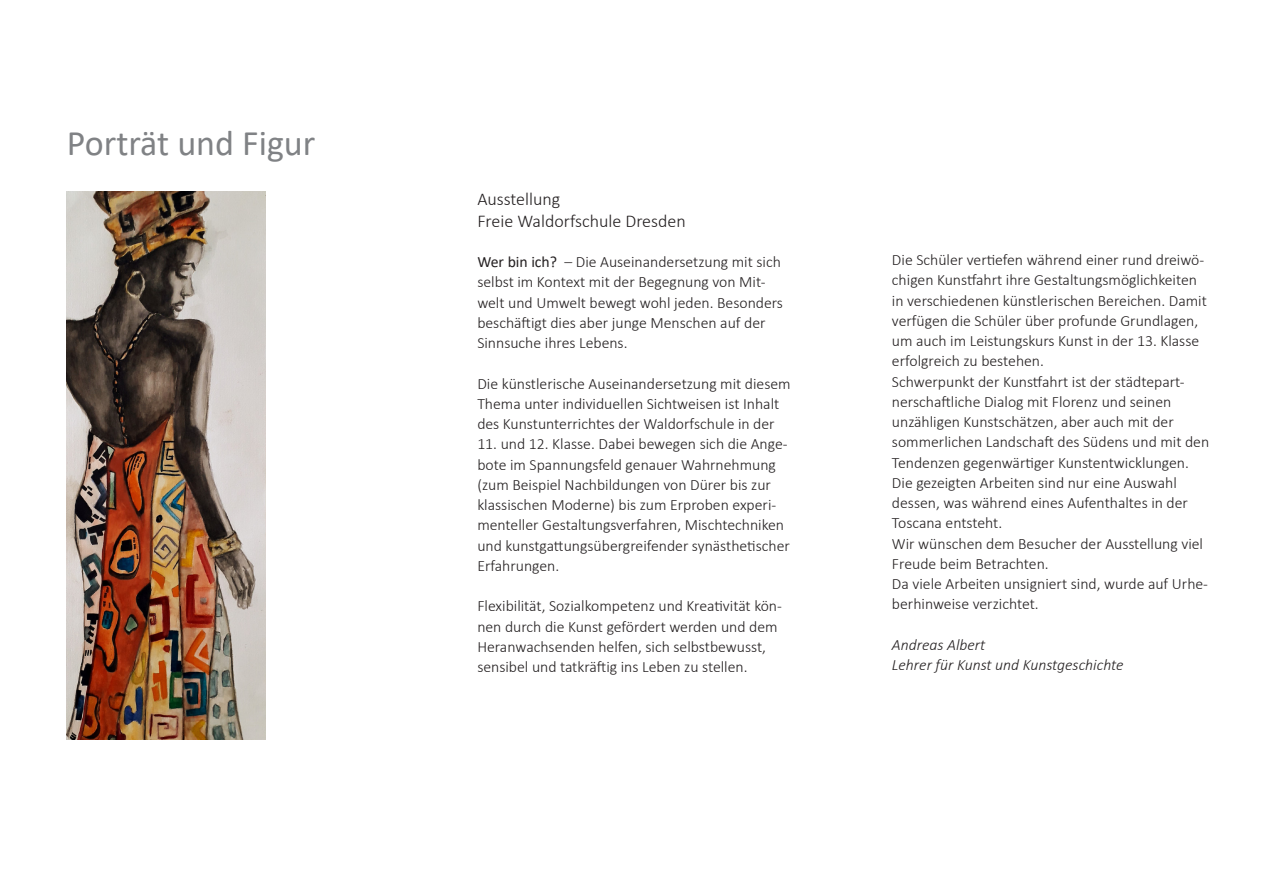
<style>
.page{position:relative;width:1263px;height:893px;background:#fff}
.page>*{position:absolute;margin:0;border:0;box-sizing:border-box;transform-origin:0 0}
.t1{font:36px "Calibri";color:#808285}
.t2{font:300 18px/21.8px "Calibri";color:#231f20}
.t3{font:300 15.75px/20.2px "Calibri";color:#231f20}
.t4{font:italic 300 15.75px/20.2px "Calibri";color:#231f20}
.s1{font-weight:400}
</style>
<div class="page">
<img style="left:67px;top:191px;width:198px;height:549px">
<p class="t1" style="left:67px;top:118px;width:250px">Porträt und Figur</p>
<p class="t2" style="left:477px;top:188px;width:210px">Ausstellung<br>Freie Waldorfschule Dresden</p>
<p class="t3" style="left:477px;top:252px;width:307px"><span class="s1">Wer bin ich?</span> – Die Auseinandersetzung mit sich selbst im Kontext mit der Begegnung von Mit&shy;welt und Umwelt bewegt wohl jeden. Besonders beschäftigt dies aber junge Menschen auf der Sinnsuche ihres Lebens.</p>
<p class="t3" style="left:477px;top:373px;width:315px">Die künstlerische Auseinandersetzung mit diesem<br>Thema unter individuellen Sichtweisen ist Inhalt des Kunstunterrichtes der Waldorfschule in der</p>
<p class="t3" style="left:477px;top:434px;width:314px">11. und 12. Klasse. Dabei bewegen sich die Ange&shy;bote im Spannungsfeld genauer Wahrnehmung (zum Beispiel Nachbildungen von Dürer bis zur klassischen Moderne) bis zum Erproben experi&shy;menteller Gestaltungsverfahren, Mischtechniken und kunstgattungsübergreifender synästhetischer Erfahrungen.</p>
<p class="t3" style="left:477px;top:596px;width:306px">Flexibilität, Sozialkompetenz und Kreativität kön&shy;nen durch die Kunst gefördert werden und dem Heranwachsenden helfen, sich selbstbewusst, sensibel und tatkräftig ins Leben zu stellen.</p>
<p class="t3" style="left:892px;top:250px;width:316px">Die Schüler vertiefen während einer rund dreiwö&shy;chigen Kunstfahrt ihre Gestaltungsmöglichkeiten in verschiedenen künstlerischen Bereichen. Damit verfügen die Schüler über profunde Grundlagen, um auch im Leistungskurs Kunst in der 13. Klasse erfolgreich zu bestehen.</p>
<p class="t3" style="left:892px;top:371px;width:319px">Schwerpunkt der Kunstfahrt ist der städtepart&shy;nerschaftliche Dialog mit Florenz und seinen unzähligen Kunstschätzen, aber auch mit der sommerlichen Landschaft des Südens und mit den Tendenzen gegenwärtiger Kunstentwicklungen.</p>
<p class="t3" style="left:892px;top:472px;width:313px">Die gezeigten Arbeiten sind nur eine Auswahl dessen, was während eines Aufenthaltes in der Toscana entsteht.<br>Wir wünschen dem Besucher der Ausstellung viel Freude beim Betrachten.</p>
<p class="t3" style="left:892px;top:574px;width:318px">Da viele Arbeiten unsigniert sind, wurde auf Urhe&shy;berhinweise verzichtet.</p>
<p class="t4" style="left:892px;top:634px;width:233px">Andreas Albert<br>Lehrer für Kunst und Kunstgeschichte</p>
</div>
